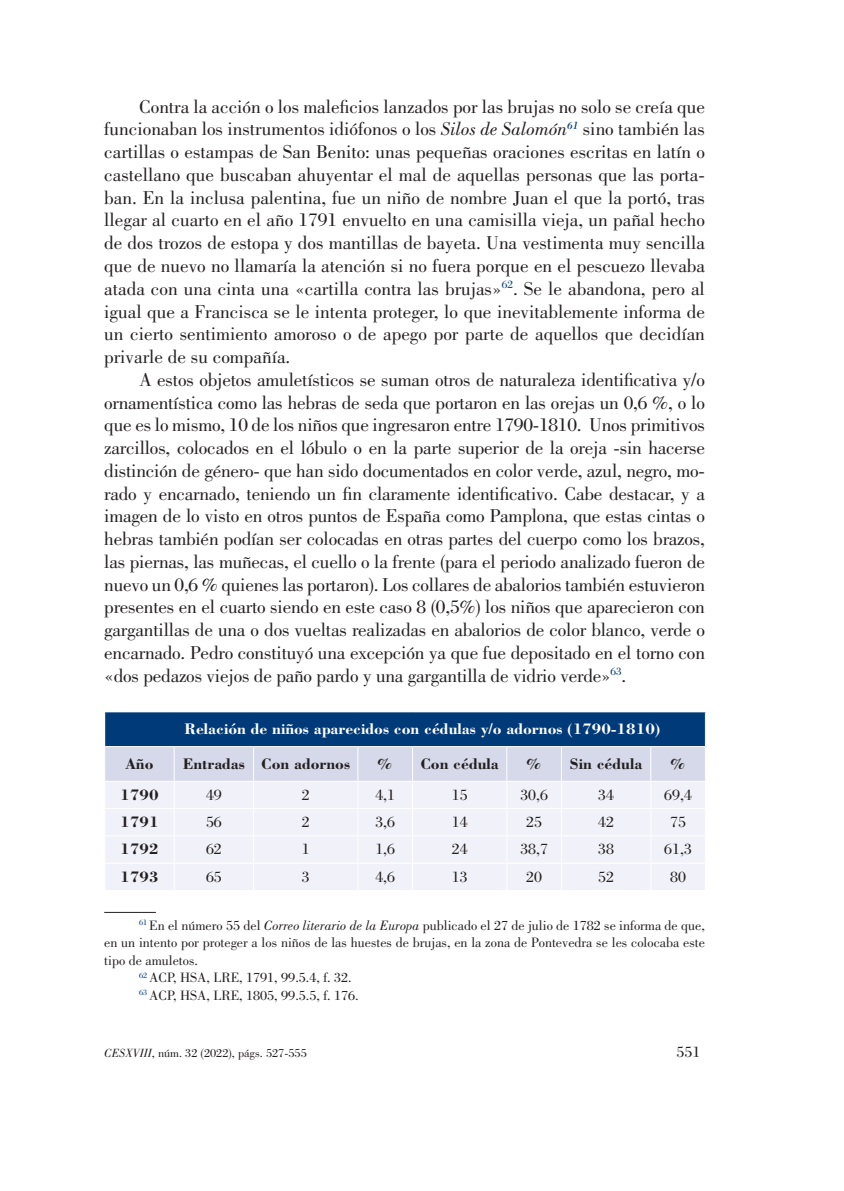
<style>
.page{position:relative;width:844px;height:1191px;background:#fff}
.page>*{position:absolute;margin:0;border:0;box-sizing:border-box;transform-origin:0 0}
.TEXTO{font:19.25px/22.8px "Bodoni Std";letter-spacing:-.005em;color:#231f20;text-align:justify}
.RESUMEN{font:15.75px "Bodoni Std";color:#231f20}
.RESUMEN-2{font:700 15.75px "Bodoni Std";color:#231f20}
.TEXTO-2{font:700 15.75px "Bodoni Std";color:#fff}
.NOTAS{font:14px/17.5px "Bodoni Std";color:#231f20;text-align:justify}
.t1{font:12.25px "Bodoni Std";color:#231f20}
.s1{font-style:italic}
</style>
<div class="page">
<div style="left:105px;top:712px;width:600px;height:34px;background:#003a78"></div>
<hr style="left:704px;top:712px;width:1px;height:34px;background:#fff">
<svg style="left:105px;top:746px;width:600px;height:144px"></svg>
<hr style="left:104px;top:912px;width:52px;height:1px;background:#231f20">
<p class="TEXTO" style="left:104px;top:95px;width:602px;text-indent:35px">Contra la acción o los maleficios lanzados por las brujas no solo se creía que funcionaban los instrumentos idiófonos o los <span class="s1">Silos de Salomón</span><sup>61</sup> sino también las cartillas o estampas de San Benito: unas pequeñas oraciones escritas en latín o castellano que buscaban ahuyentar el mal de aquellas personas que las porta&shy;ban. En la inclusa palentina, fue un niño de nombre Juan el que la portó, tras llegar al cuarto en el año 1791 envuelto en una camisilla vieja, un pañal hecho de dos trozos de estopa y dos mantillas de bayeta. Una vestimenta muy sencilla que de nuevo no llamaría la atención si no fuera porque en el pescuezo llevaba atada con una cinta una «cartilla contra las brujas»<sup>62</sup>. Se le abandona, pero al igual que a Francisca se le intenta proteger, lo que inevitablemente informa de un cierto sentimiento amoroso o de apego por parte de aquellos que decidían privarle de su compañía.</p>
<p class="TEXTO" style="left:104px;top:368px;width:602px;text-indent:35px">A estos objetos amuletísticos se suman otros de naturaleza identificativa y/o ornamentística como las hebras de seda que portaron en las orejas un 0,6 %, o lo que es lo mismo, 10 de los niños que ingresaron entre 1790-1810. Unos primitivos zarcillos, colocados en el lóbulo o en la parte superior de la oreja -sin hacerse distinción de género- que han sido documentados en color verde, azul, negro, mo&shy;rado y encarnado, teniendo un fin claramente identificativo. Cabe destacar, y a imagen de lo visto en otros puntos de España como Pamplona, que estas cintas o hebras también podían ser colocadas en otras partes del cuerpo como los brazos, las piernas, las muñecas, el cuello o la frente (para el periodo analizado fueron de nuevo un 0,6 % quienes las portaron). Los collares de abalorios también estuvieron presentes en el cuarto siendo en este caso 8 (0,5%) los niños que aparecieron con gargantillas de una o dos vueltas realizadas en abalorios de color blanco, verde o encarnado. Pedro constituyó una excepción ya que fue depositado en el torno con «dos pedazos viejos de paño pardo y una gargantilla de vidrio verde»<sup>63</sup>.</p>
<p class="TEXTO-2" style="left:185px;top:719px;width:477px">Relación de niños aparecidos con cédulas y/o adornos (1790-1810)</p>
<p class="RESUMEN-2" style="left:125px;top:754px;width:30px">Año</p>
<p class="RESUMEN-2" style="left:183px;top:754px;width:64px">Entradas</p>
<p class="RESUMEN-2" style="left:261px;top:754px;width:90px">Con adornos</p>
<p class="RESUMEN-2" style="left:377px;top:754px;width:17px">%</p>
<p class="RESUMEN-2" style="left:420px;top:754px;width:80px">Con cédula</p>
<p class="RESUMEN-2" style="left:526px;top:754px;width:17px">%</p>
<p class="RESUMEN-2" style="left:570px;top:754px;width:74px">Sin cédula</p>
<p class="RESUMEN-2" style="left:670px;top:754px;width:17px">%</p>
<p class="RESUMEN-2" style="left:120px;top:784px;width:40px">1790</p>
<p class="RESUMEN" style="left:206px;top:786px;width:17px">49</p>
<p class="RESUMEN" style="left:302px;top:786px;width:9px">2</p>
<p class="RESUMEN" style="left:375px;top:786px;width:21px">4,1</p>
<p class="RESUMEN" style="left:451px;top:786px;width:17px">15</p>
<p class="RESUMEN" style="left:520px;top:786px;width:29px">30,6</p>
<p class="RESUMEN" style="left:598px;top:786px;width:17px">34</p>
<p class="RESUMEN" style="left:664px;top:786px;width:29px">69,4</p>
<p class="RESUMEN-2" style="left:120px;top:812px;width:40px">1791</p>
<p class="RESUMEN" style="left:206px;top:813px;width:17px">56</p>
<p class="RESUMEN" style="left:302px;top:813px;width:9px">2</p>
<p class="RESUMEN" style="left:375px;top:813px;width:21px">3,6</p>
<p class="RESUMEN" style="left:451px;top:813px;width:17px">14</p>
<p class="RESUMEN" style="left:526px;top:813px;width:17px">25</p>
<p class="RESUMEN" style="left:598px;top:813px;width:17px">42</p>
<p class="RESUMEN" style="left:670px;top:813px;width:17px">75</p>
<p class="RESUMEN-2" style="left:120px;top:839px;width:40px">1792</p>
<p class="RESUMEN" style="left:206px;top:840px;width:17px">62</p>
<p class="RESUMEN" style="left:302px;top:840px;width:9px">1</p>
<p class="RESUMEN" style="left:375px;top:840px;width:21px">1,6</p>
<p class="RESUMEN" style="left:451px;top:840px;width:17px">24</p>
<p class="RESUMEN" style="left:520px;top:840px;width:29px">38,7</p>
<p class="RESUMEN" style="left:598px;top:840px;width:17px">38</p>
<p class="RESUMEN" style="left:664px;top:840px;width:29px">61,3</p>
<p class="RESUMEN-2" style="left:120px;top:866px;width:40px">1793</p>
<p class="RESUMEN" style="left:206px;top:867px;width:17px">65</p>
<p class="RESUMEN" style="left:302px;top:867px;width:9px">3</p>
<p class="RESUMEN" style="left:375px;top:867px;width:21px">4,6</p>
<p class="RESUMEN" style="left:451px;top:867px;width:17px">13</p>
<p class="RESUMEN" style="left:526px;top:867px;width:17px">20</p>
<p class="RESUMEN" style="left:598px;top:867px;width:17px">52</p>
<p class="RESUMEN" style="left:670px;top:867px;width:17px">80</p>
<p class="NOTAS" style="left:104px;top:916px;width:602px;text-indent:35px"><sup>61</sup> En el número 55 del <span class="s1">Correo literario de la Europa</span> publicado el 27 de julio de 1782 se informa de que, en un intento por proteger a los niños de las huestes de brujas, en la zona de Pontevedra se les colocaba este tipo de amuletos.</p>
<p class="NOTAS" style="left:139px;top:969px;width:214px"><sup>62</sup> ACP, HSA, LRE, 1791, 99.5.4, f. 32.</p>
<p class="NOTAS" style="left:139px;top:986px;width:221px"><sup>63</sup> ACP, HSA, LRE, 1805, 99.5.5, f. 176.</p>
<p class="t1" style="left:104px;top:1046px;width:204px"><span class="s1">CESXVIII</span>, núm. 32 (2022), págs. 527-555</p>
<p class="RESUMEN" style="left:676px;top:1043px;width:25px">551</p>
</div>
